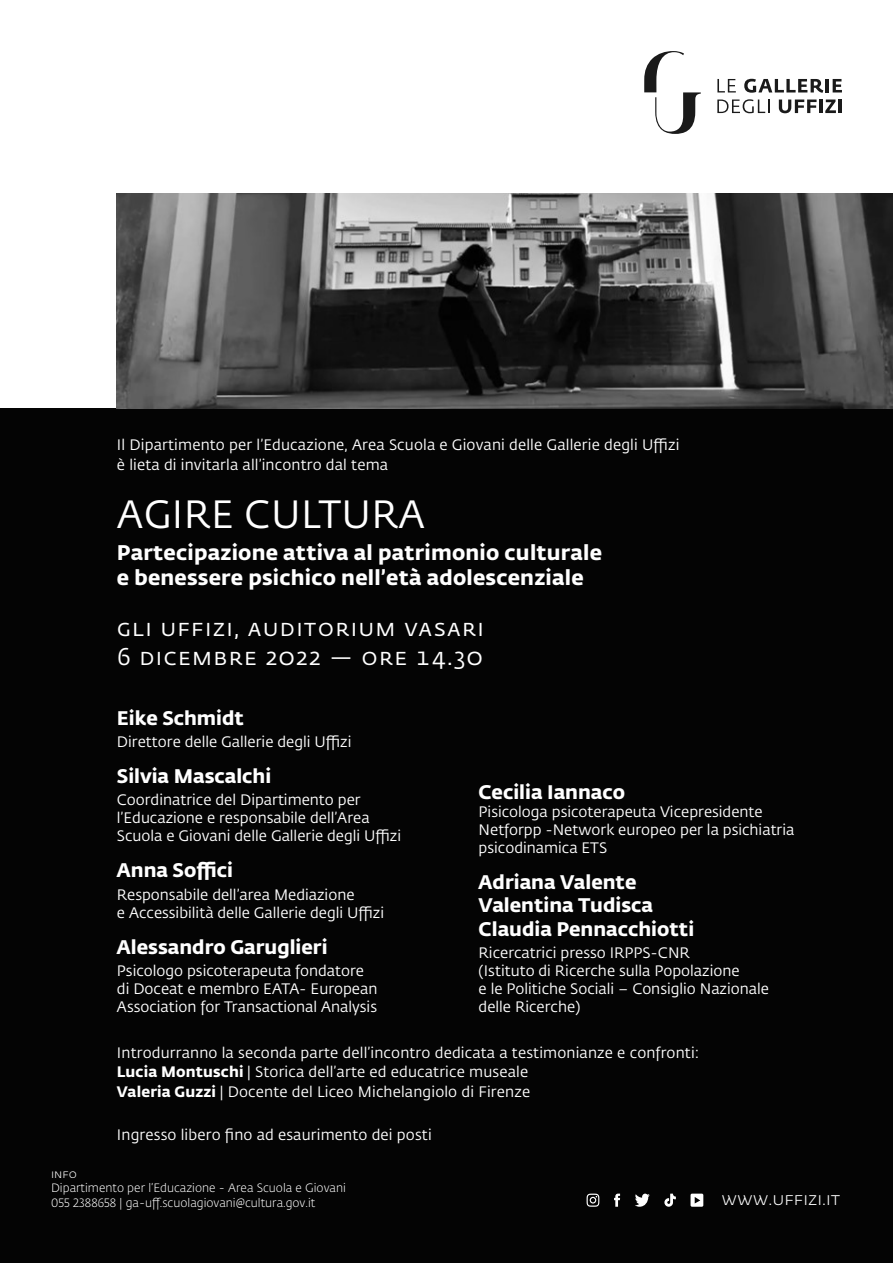
<style>
.page{position:relative;width:893px;height:1263px;background:#fff}
.page>*{position:absolute;margin:0;border:0;box-sizing:border-box;transform-origin:0 0}
.t1{font:39px "Fedra Sans Pro";letter-spacing:.01em;color:#fff}
.t2{font:24px/28.8px "Fedra Sans Pro";letter-spacing:.05em;color:#fff}
.t3{font:700 21px/25.2px "Fedra Sans Pro";letter-spacing:.01em;color:#fff}
.t4{font:700 19.5px/23.4px "Fedra Sans Pro";color:#fff}
.t5{font:300 18px "Fedra Sans Pro";color:#fff}
.t6{font:15px/18px "Fedra Sans Pro";color:#fff}
.t7{font:300 12px/14.4px "Fedra Sans Pro";color:#fff}
.s1{font-weight:700}
</style>
<div class="page">
<div style="left:0;top:408px;width:893px;height:855px;background:#040404"></div>
<svg style="left:644px;top:51px;width:57px;height:83px"></svg>
<svg style="left:717px;top:79px;width:19px;height:13px"></svg>
<svg style="left:744px;top:79px;width:98px;height:14px"></svg>
<svg style="left:717px;top:99px;width:53px;height:14px"></svg>
<svg style="left:779px;top:100px;width:38px;height:13px"></svg>
<hr style="left:819px;top:100px;width:4px;height:13px;background:#1a1a1a">
<svg style="left:825px;top:100px;width:17px;height:13px"></svg>
<img style="left:117px;top:193px;width:776px;height:215px">
<svg style="left:664px;top:1193px;width:12px;height:14px"></svg>
<svg style="left:635px;top:1193px;width:15px;height:14px"></svg>
<svg style="left:690px;top:1193px;width:13px;height:14px"></svg>
<svg style="left:614px;top:1193px;width:6px;height:14px"></svg>
<svg style="left:587px;top:1193px;width:12px;height:14px"></svg>
<p class="t6" style="left:117px;top:435px;width:564px;line-height:19.5px">Il Dipartimento per l’Educazione, Area Scuola e Giovani delle Gallerie degli Uffizi è lieta di invitarla all’incontro dal tema</p>
<h1 class="t1" style="left:117px;top:487px;width:309px">AGIRE CULTURA</h1>
<h3 class="t3" style="left:117px;top:538px;width:487px">Partecipazione attiva al patrimonio culturale e benessere psichico nell’età adolescenziale</h3>
<h2 class="t2" style="left:117px;top:613px;width:369px">gli uffizi, auditorium vasari<br>6 dicembre 2022 — ore 14.30</h2>
<h3 class="t4" style="left:117px;top:704px;width:129px">Eike Schmidt</h3>
<p class="t6" style="left:117px;top:732px;width:236px">Direttore delle Gallerie degli Uffizi</p>
<h3 class="t4" style="left:117px;top:763px;width:156px">Silvia Mascalchi</h3>
<p class="t6" style="left:117px;top:790px;width:286px">Coordinatrice del Dipartimento per l’Educazione e responsabile dell’Area<br>Scuola e Giovani delle Gallerie degli Uffizi</p>
<h3 class="t4" style="left:117px;top:857px;width:117px">Anna Soffici</h3>
<p class="t6" style="left:117px;top:885px;width:269px">Responsabile dell’area Mediazione<br>e Accessibilità delle Gallerie degli Uffizi</p>
<h3 class="t4" style="left:117px;top:934px;width:212px">Alessandro Garuglieri</h3>
<p class="t6" style="left:117px;top:961px;width:262px">Psicologo psicoterapeuta fondatore di Doceat e membro EATA- European<br>Association for Transactional Analysis</p>
<h3 class="t4" style="left:479px;top:779px;width:148px">Cecilia Iannaco</h3>
<p class="t6" style="left:479px;top:802px;width:317px">Pisicologa psicoterapeuta Vicepresidente<br>Netforpp -Network europeo per la psichiatria psicodinamica ETS</p>
<h3 class="t4" style="left:479px;top:869px;width:217px">Adriana Valente<br>Valentina Tudisca<br>Claudia Pennacchiotti</h3>
<p class="t6" style="left:479px;top:943px;width:292px">Ricercatrici presso IRPPS-CNR<br>(Istituto di Ricerche sulla Popolazione<br>e le Politiche Sociali – Consiglio Nazionale delle Ricerche)</p>
<p class="t6" style="left:117px;top:1042px;width:584px;line-height:19.5px">Introdurranno la seconda parte dell’incontro dedicata a testimonianze e confronti:<br><span class="s1">Lucia Montuschi</span> | Storica dell’arte ed educatrice museale<br><span class="s1">Valeria Guzzi</span> | Docente del Liceo Michelangiolo di Firenze</p>
<p class="t6" style="left:117px;top:1125px;width:316px">Ingresso libero fino ad esaurimento dei posti</p>
<p class="t7" style="left:51px;top:1166px;width:296px">info<br>Dipartimento per l’Educazione - Area Scuola e Giovani<br>055 2388658 | ga-uff.scuolagiovani@cultura.gov.it</p>
<p class="t5" style="left:722px;top:1187px;width:120px">www.uffizi.it</p>
</div>
